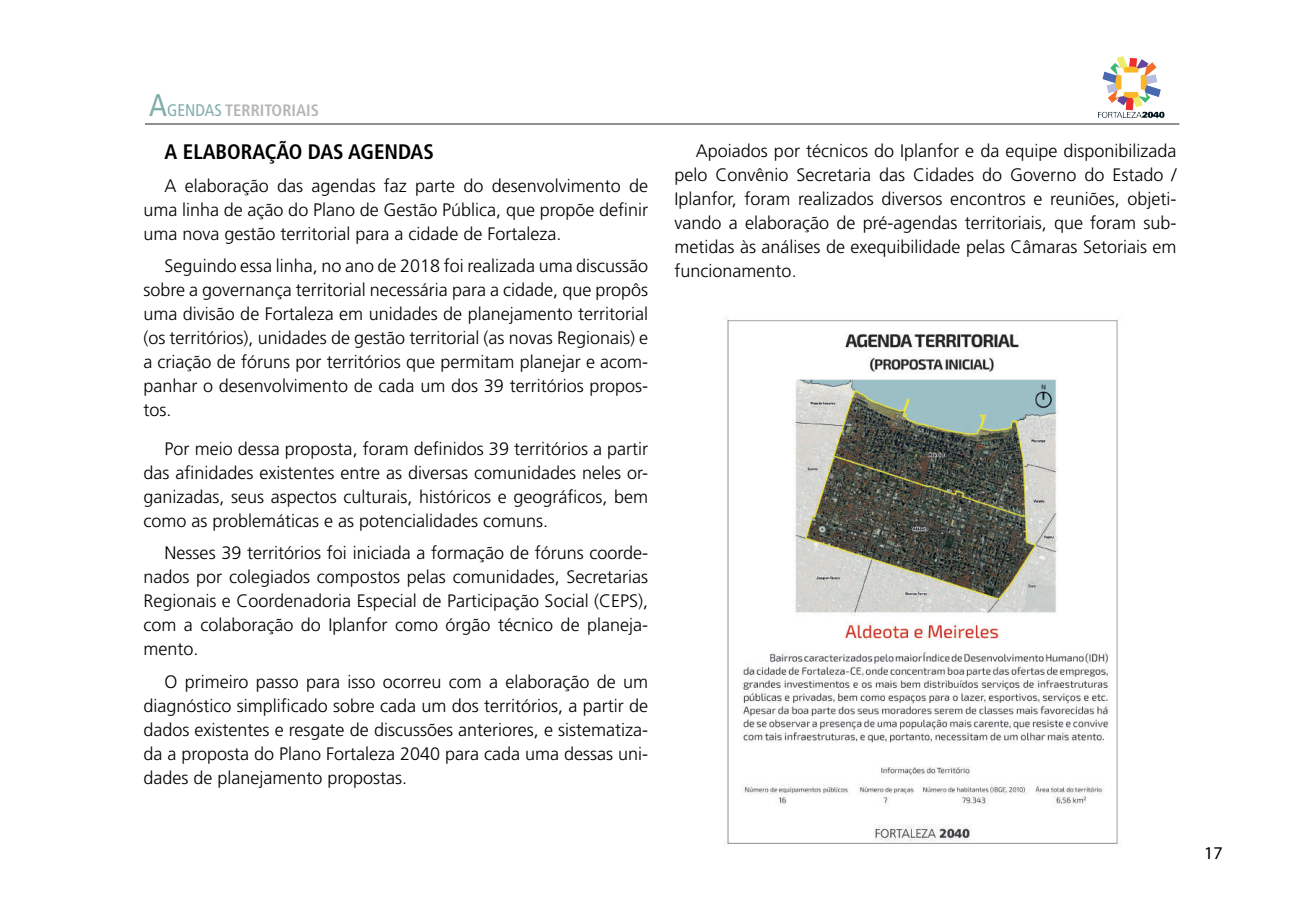
<style>
.page{position:relative;width:1289px;height:919px;background:#fff}
.page>*{position:absolute;margin:0;border:0;box-sizing:border-box;transform-origin:0 0}
.t1{font:700 condensed 21px "Frutiger LT Std";color:#000}
.t2{font:300 18px/24px "Frutiger LT Std";color:#000;text-align:justify}
.t3{font:18px "Myriad Pro";color:#000}
.t4{font:700 condensed 16.5px "Frutiger LT Std";color:#6c6d70}
.s1{font-weight:400;font-size:31.2px;color:#025958}
.s2{font-weight:400;font-size:16.8px;color:#025958}
</style>
<div class="page">
<img style="left:1098px;top:56px;width:67px;height:62px">
<hr style="left:145px;top:124px;width:1034px;height:1px;background:#231f20">
<img style="left:726px;top:316px;width:394px;height:529px">
<p class="t4" style="left:149px;top:101px;width:171px"><span class="s1">A</span><span class="s2">GENDAS</span> TERRITORIAIS</p>
<p class="t1" style="left:165px;top:139px;width:271px">A ELABORAÇÃO DAS AGENDAS</p>
<p class="t2" style="left:143px;top:174px;width:506px;text-indent:21px">A elaboração das agendas faz parte do desenvolvimento de uma linha de ação do Plano de Gestão Pública, que propõe definir uma nova gestão territorial para a cidade de Fortaleza.</p>
<p class="t2" style="left:143px;top:254px;width:506px;text-indent:21px">Seguindo essa linha, no ano de 2018 foi realizada uma discussão sobre a governança territorial necessária para a cidade, que propôs uma divisão de Fortaleza em unidades de planejamento territorial (os territórios), unidades de gestão territorial (as novas Regionais) e a criação de fóruns por territórios que permitam planejar e acom&shy;panhar o desenvolvimento de cada um dos 39 territórios propos&shy;tos.</p>
<p class="t2" style="left:143px;top:436px;width:506px;text-indent:21px">Por meio dessa proposta, foram definidos 39 territórios a partir das afinidades existentes entre as diversas comunidades neles or&shy;ganizadas, seus aspectos culturais, históricos e geográficos, bem como as problemáticas e as potencialidades comuns.</p>
<p class="t2" style="left:143px;top:541px;width:506px;text-indent:21px">Nesses 39 territórios foi iniciada a formação de fóruns coorde&shy;nados por colegiados compostos pelas comunidades, Secretarias Regionais e Coordenadoria Especial de Participação Social (CEPS), com a colaboração do Iplanfor como órgão técnico de planeja&shy;mento.</p>
<p class="t2" style="left:143px;top:670px;width:506px;text-indent:21px">O primeiro passo para isso ocorreu com a elaboração de um diagnóstico simplificado sobre cada um dos territórios, a partir de dados existentes e resgate de discussões anteriores, e sistematiza&shy;da a proposta do Plano Fortaleza 2040 para cada uma dessas uni&shy;dades de planejamento propostas.</p>
<p class="t2" style="left:674px;top:139px;width:503px;text-indent:21px">Apoiados por técnicos do Iplanfor e da equipe disponibilizada pelo Convênio Secretaria das Cidades do Governo do Estado / Iplanfor, foram realizados diversos encontros e reuniões, objeti&shy;vando a elaboração de pré-agendas territoriais, que foram sub&shy;metidas às análises de exequibilidade pelas Câmaras Setoriais em funcionamento.</p>
<p class="t3" style="left:1204px;top:841px;width:20px">17</p>
</div>
